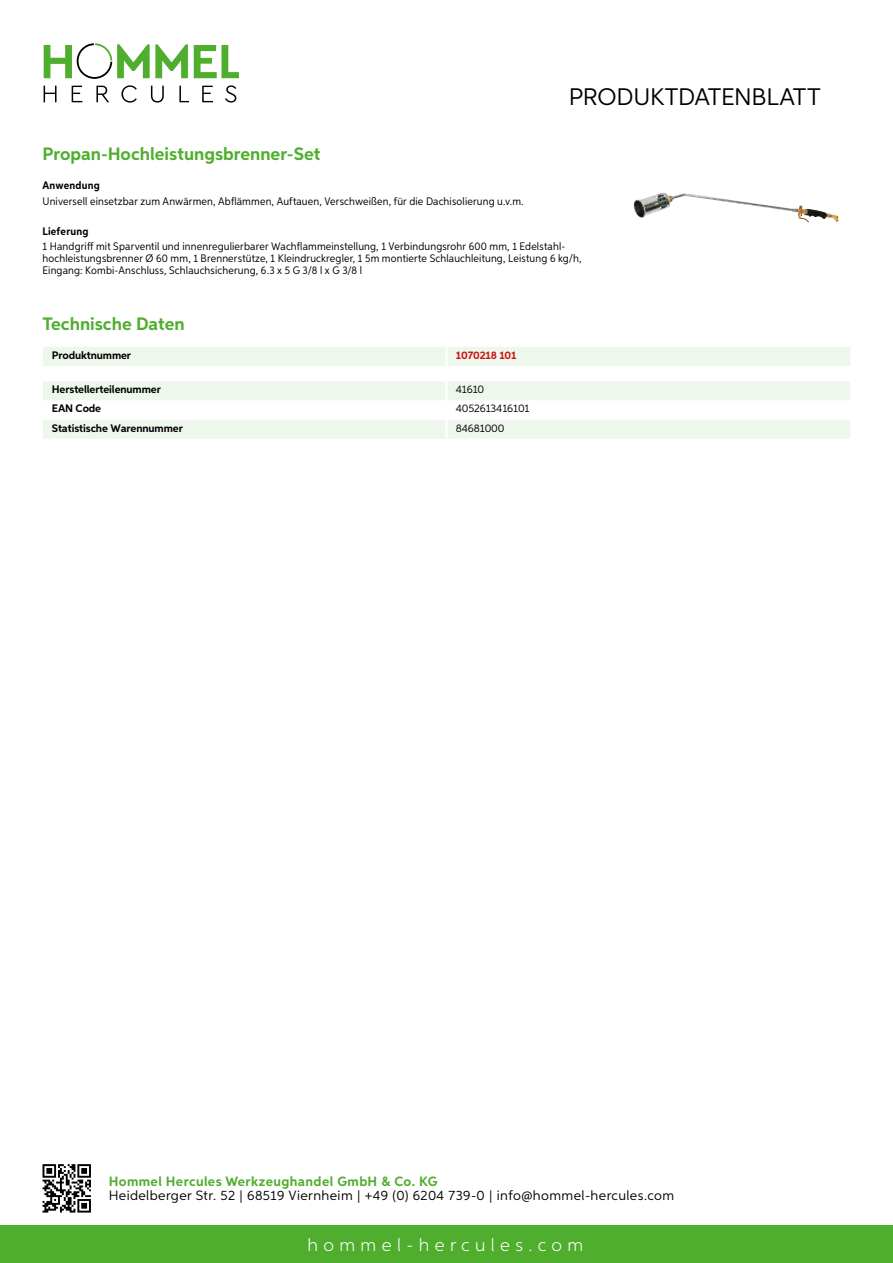
<style>
.page{position:relative;width:893px;height:1263px;background:#fff}
.page>*{position:absolute;margin:0;border:0;box-sizing:border-box;transform-origin:0 0}
.t1{font:24px "Aspira";letter-spacing:-.01em;color:#000}
.t2{font:700 18px "Aspira";color:#50ae2f}
.t3{font:300 18px "Aspira";letter-spacing:.3em;color:#fff}
.t4{font:13.5px "Aspira";letter-spacing:.03em;color:#000}
.t5{font:700 13.5px "Aspira";letter-spacing:.03em;color:#50ae2f}
.t6{font:10.95px/12px "Aspira Nar";letter-spacing:.015em;color:#000}
.t7{font:700 10.95px "Aspira";letter-spacing:-.01em;color:#000}
.t8{font:10.95px "Aspira";letter-spacing:-.01em;color:#000}
.t9{font:700 10.95px "Aspira Nar";letter-spacing:.02em;color:#000}
.t10{font:700 10.95px "Aspira";letter-spacing:-.01em;color:#cd1013}
</style>
<div class="page">
<div style="left:0;top:1226px;width:893px;height:37px;background:#50ae2f"></div>
<svg style="left:43px;top:1164px;width:48px;height:48px"></svg>
<svg style="left:194px;top:45px;width:45px;height:33px"></svg>
<svg style="left:44px;top:43px;width:144px;height:36px"></svg>
<svg style="left:44px;top:86px;width:13px;height:16px"></svg>
<svg style="left:72px;top:86px;width:10px;height:16px"></svg>
<svg style="left:96px;top:86px;width:13px;height:16px"></svg>
<svg style="left:121px;top:85px;width:16px;height:18px"></svg>
<svg style="left:151px;top:86px;width:13px;height:17px"></svg>
<svg style="left:179px;top:86px;width:10px;height:16px"></svg>
<svg style="left:202px;top:86px;width:11px;height:16px"></svg>
<svg style="left:225px;top:85px;width:11px;height:18px"></svg>
<div style="left:43px;top:347px;width:807px;height:19px;background:#eef7eb"></div>
<hr style="left:445px;top:347px;width:3px;height:19px;background:#fff">
<svg style="left:43px;top:381px;width:807px;height:58px"></svg>
<hr style="left:445px;top:420px;width:3px;height:19px;background:#fff">
<img style="left:634px;top:193px;width:205px;height:30px">
<h1 class="t1" style="left:569px;top:82px;width:253px">Produktdatenblatt</h1>
<h2 class="t2" style="left:43px;top:142px;width:279px">Propan-Hochleistungsbrenner-Set</h2>
<p class="t9" style="left:43px;top:179px;width:59px">Anwendung</p>
<p class="t6" style="left:43px;top:195px;width:483px">Universell einsetzbar zum Anwärmen, Abflämmen, Auftauen, Verschweißen, für die Dachisolierung u.v.m.</p>
<p class="t9" style="left:43px;top:225px;width:47px">Lieferung</p>
<p class="t6" style="left:43px;top:240px;width:541px">1 Handgriff mit Sparventil und innenregulierbarer Wachflammeinstellung, 1 Verbindungsrohr 600 mm, 1 Edelstahl&shy;hochleistungsbrenner Ø 60 mm, 1 Brennerstütze, 1 Kleindruckregler, 1 5m montierte Schlauchleitung, Leistung 6 kg/h,<br>Eingang: Kombi-Anschluss, Schlauchsicherung, 6.3 x 5 G 3/8 l x G 3/8 l</p>
<h2 class="t2" style="left:43px;top:313px;width:144px">Technische Daten</h2>
<p class="t7" style="left:52px;top:348px;width:81px">Produktnummer</p>
<p class="t10" style="left:456px;top:348px;width:62px">1070218 101</p>
<p class="t7" style="left:52px;top:383px;width:111px">Herstellerteilenummer</p>
<p class="t8" style="left:456px;top:383px;width:30px">41610</p>
<p class="t7" style="left:52px;top:402px;width:51px">EAN Code</p>
<p class="t8" style="left:456px;top:402px;width:75px">4052613416101</p>
<p class="t7" style="left:52px;top:421px;width:132px">Statistische Warennummer</p>
<p class="t8" style="left:456px;top:421px;width:50px">84681000</p>
<p class="t5" style="left:109px;top:1172px;width:330px">Hommel Hercules Werkzeughandel GmbH &amp; Co. KG</p>
<p class="t4" style="left:109px;top:1187px;width:567px">Heidelberger Str. 52 | 68519 Viernheim | +49 (0) 6204 739-0 | info@hommel-hercules.com</p>
<h2 class="t3" style="left:307px;top:1234px;width:277px">hommel-hercules.com</h2>
</div>
